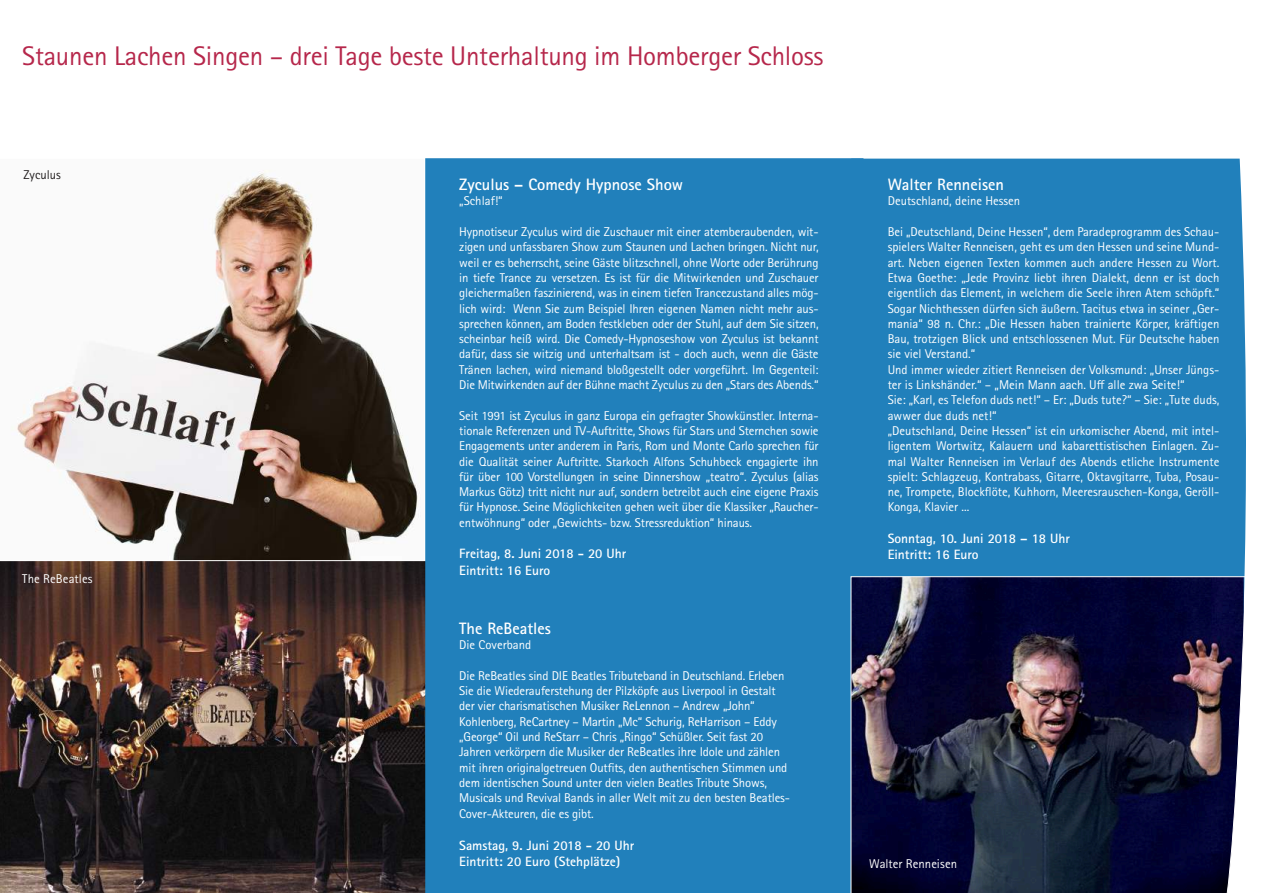
<style>
.page{position:relative;width:1263px;height:893px;background:#fff}
.page>*{position:absolute;margin:0;border:0;box-sizing:border-box;transform-origin:0 0}
.t1{font:27px "Rotis Sans Serif Std";letter-spacing:-.01em;color:#b6274b}
.t2{font:700 16.5px "Rotis Sans Serif Std";color:#fff}
.t3{font:700 13.5px/16.2px "Rotis Sans Serif Std";color:#fff}
.t4{font:12.75px/15.3px "Rotis Sans Serif Std";color:#fff;text-align:justify}
.t5{font:12.75px "Rotis Sans Serif Std";color:#231f20}
</style>
<div class="page">
<svg style="left:11px;top:170px;width:409px;height:390px"></svg>
<img style="left:0;top:560px;width:425px;height:333px">
<div style="left:425px;top:158px;width:445px;height:735px;background:#2180bb"></div>
<div style="left:459px;top:179px;width:360px;height:714px;background:#2180bb"></div>
<div style="left:851px;top:159px;width:395px;height:381px;background:#2180bb"></div>
<img style="left:850px;top:540px;width:396px;height:353px">
<h1 class="t1" style="left:22px;top:40px;width:803px">Staunen Lachen Singen – drei Tage beste Unterhaltung im Homberger Schloss</h1>
<p class="t5" style="left:23px;top:167px;width:39px">Zyculus</p>
<p class="t4" style="left:22px;top:571px;width:72px">The ReBeatles</p>
<p class="t2" style="left:459px;top:174px;width:225px">Zyculus – Comedy Hypnose Show</p>
<p class="t4" style="left:459px;top:194px;width:45px">„Schlaf!“</p>
<p class="t4" style="left:459px;top:224px;width:361px">Hypnotiseur Zyculus wird die Zuschauer mit einer atemberaubenden, wit&shy;zigen und unfassbaren Show zum Staunen und Lachen bringen. Nicht nur, weil er es beherrscht, seine Gäste blitzschnell, ohne Worte oder Berührung in tiefe Trance zu versetzen. Es ist für die Mitwirkenden und Zuschauer gleichermaßen faszinierend, was in einem tiefen Trancezustand alles mög&shy;lich wird: Wenn Sie zum Beispiel Ihren eigenen Namen nicht mehr aus&shy;sprechen können, am Boden festkleben oder der Stuhl, auf dem Sie sitzen, scheinbar heiß wird. Die Comedy-Hypnoseshow von Zyculus ist bekannt dafür, dass sie witzig und unterhaltsam ist - doch auch, wenn die Gäste Tränen lachen, wird niemand bloßgestellt oder vorgeführt. Im Gegenteil:<br>Die Mitwirkenden auf der Bühne macht Zyculus zu den „Stars des Abends.“</p>
<p class="t4" style="left:459px;top:408px;width:361px">Seit 1991 ist Zyculus in ganz Europa ein gefragter Showkünstler. Interna&shy;tionale Referenzen und TV-Auftritte, Shows für Stars und Sternchen sowie Engagements unter anderem in Paris, Rom und Monte Carlo sprechen für die Qualität seiner Auftritte. Starkoch Alfons Schuhbeck engagierte ihn für über 100 Vorstellungen in seine Dinnershow „teatro“. Zyculus (alias Markus Götz) tritt nicht nur auf, sondern betreibt auch eine eigene Praxis für Hypnose. Seine Möglichkeiten gehen weit über die Klassiker „Raucher&shy;entwöhnung“ oder „Gewichts- bzw. Stressreduktion“ hinaus.</p>
<p class="t3" style="left:459px;top:545px;width:168px">Freitag, 8. Juni 2018 - 20 Uhr<br>Eintritt: 16 Euro</p>
<p class="t2" style="left:459px;top:618px;width:93px">The ReBeatles</p>
<p class="t4" style="left:459px;top:637px;width:73px">Die Coverband</p>
<p class="t4" style="left:459px;top:668px;width:332px;text-align:left">Die ReBeatles sind DIE Beatles Tributeband in Deutschland. Erleben Sie die Wiederauferstehung der Pilzköpfe aus Liverpool in Gestalt der vier charismatischen Musiker ReLennon – Andrew „John“ Kohlenberg, ReCartney – Martin „Mc“ Schurig, ReHarrison – Eddy „George“ Oil und ReStarr – Chris „Ringo“ Schüßler. Seit fast 20<br>Jahren verkörpern die Musiker der ReBeatles ihre Idole und zählen mit ihren originalgetreuen Outfits, den authentischen Stimmen und dem identischen Sound unter den vielen Beatles Tribute Shows, Musicals und Revival Bands in aller Welt mit zu den besten Beatles-Cover-Akteuren, die es gibt.</p>
<p class="t3" style="left:459px;top:837px;width:176px">Samstag, 9. Juni 2018 - 20 Uhr<br>Eintritt: 20 Euro (Stehplätze)</p>
<p class="t2" style="left:888px;top:174px;width:118px">Walter Renneisen</p>
<p class="t4" style="left:888px;top:194px;width:134px">Deutschland, deine Hessen</p>
<p class="t4" style="left:888px;top:224px;width:333px;text-align:left">Bei „Deutschland, Deine Hessen“, dem Paradeprogramm des Schau&shy;spielers Walter Renneisen, geht es um den Hessen und seine Mund&shy;art. Neben eigenen Texten kommen auch andere Hessen zu Wort.<br>Etwa Goethe: „Jede Provinz liebt ihren Dialekt, denn er ist doch eigentlich das Element, in welchem die Seele ihren Atem schöpft.“ Sogar Nichthessen dürfen sich äußern. Tacitus etwa in seiner „Ger&shy;mania“ 98 n. Chr.: „Die Hessen haben trainierte Körper, kräftigen Bau, trotzigen Blick und entschlossenen Mut. Für Deutsche haben sie viel Verstand.“<br>Und immer wieder zitiert Renneisen der Volksmund: „Unser Jüngs&shy;ter is Linkshänder.“ – „Mein Mann aach. Uff alle zwa Seite!“<br>Sie: „Karl, es Telefon duds net!“ – Er: „Duds tute?“ – Sie: „Tute duds, awwer due duds net!“<br>„Deutschland, Deine Hessen“ ist ein urkomischer Abend, mit intel&shy;ligentem Wortwitz, Kalauern und kabarettistischen Einlagen. Zu&shy;mal Walter Renneisen im Verlauf des Abends etliche Instrumente spielt: Schlagzeug, Kontrabass, Gitarre, Oktavgitarre, Tuba, Posau&shy;ne, Trompete, Blockflöte, Kuhhorn, Meeresrauschen-Konga, Geröll-Konga, Klavier ...</p>
<p class="t3" style="left:888px;top:530px;width:184px">Sonntag, 10. Juni 2018 – 18 Uhr<br>Eintritt: 16 Euro</p>
<p class="t4" style="left:869px;top:856px;width:89px">Walter Renneisen</p>
</div>
